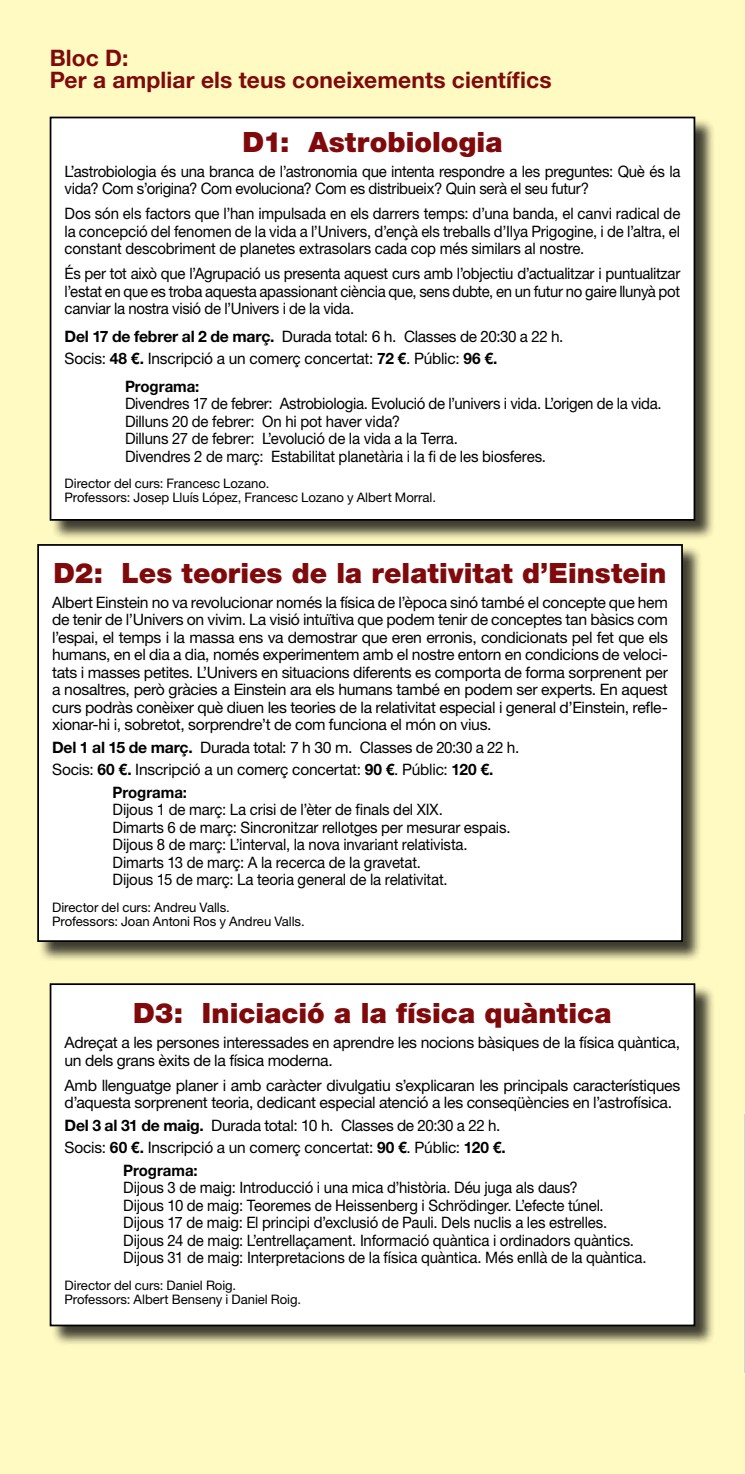
<style>
.page{position:relative;width:745px;height:1474px;background:#fff}
.page>*{position:absolute;margin:0;border:0;box-sizing:border-box;transform-origin:0 0}
.t1{font:900 28px "Helvetica Neue LT Std";color:#7f090b}
.t2{font:700 22.75px/22.4px "Helvetica Neue LT Std";letter-spacing:.005em;color:#7f090b}
.t3{font:15.75px/17.5px "Helvetica Neue LT Std";letter-spacing:-.015em;color:#000}
.t4{font:15.75px/17.5px "Helvetica Neue LT Std";letter-spacing:-.015em;color:#000;scale:.95 1}
.t5{font:700 15.75px "Helvetica Neue LT Std";color:#000;scale:.95 1}
.t6{font:13.12px/14px "Helvetica Neue LT Std";letter-spacing:-.005em;color:#000}
.s1{font-weight:700}
</style>
<div class="page">
<div style="left:0;top:0;width:744px;height:1473px;background:#fffac2"></div>
<div style="left:51px;top:117px;width:664px;height:424px;background:#000;opacity:.75"></div>
<div style="left:50px;top:117px;width:644px;height:403px;background:#fff"></div>
<div style="left:50px;top:117px;width:644px;height:404px;border:2px solid #000"></div>
<div style="left:51px;top:984px;width:664px;height:362px;background:#000;opacity:.75"></div>
<div style="left:50px;top:984px;width:644px;height:341px;background:#fff"></div>
<div style="left:50px;top:983px;width:644px;height:343px;border:2px solid #000"></div>
<div style="left:38px;top:545px;width:664px;height:417px;background:#000;opacity:.75"></div>
<div style="left:38px;top:545px;width:643px;height:396px;background:#fff"></div>
<div style="left:37px;top:544px;width:645px;height:398px;border:2px solid #000"></div>
<hr style="left:743px;top:1114px;width:1px;height:259px;background:#d1d3d4">
<h2 class="t2" style="left:50px;top:46px;width:503px">Bloc D:<br>Per a ampliar els teus coneixements científics</h2>
<h1 class="t1" style="left:242px;top:125px;width:261px">D1: Astrobiologia</h1>
<p class="t3" style="left:64px;top:162px;width:617px">L’astrobiologia és una branca de l’astronomia que intenta respondre a les preguntes: Què és la vida? Com s’origina? Com evoluciona? Com es distribueix? Quin serà el seu futur?</p>
<p class="t4" style="left:64px;top:205px;width:649px;text-align:justify">Dos són els factors que l’han impulsada en els darrers temps: d’una banda, el canvi radical de la concepció del fenomen de la vida a l’Univers, d’ençà els treballs d’Ilya Prigogine, i de l’altra, el constant descobriment de planetes extrasolars cada cop més similars al nostre.</p>
<p class="t4" style="left:64px;top:265px;width:649px;text-align:justify">És per tot això que l’Agrupació us presenta aquest curs amb l’objectiu d’actualitzar i puntualitzar l’estat en que es troba aquesta apassionant ciència que, sens dubte, en un futur no gaire llunyà pot canviar la nostra visió de l’Univers i de la vida.</p>
<p class="t3" style="left:64px;top:325px;width:500px;line-height:22.4px"><span class="s1">Del 17 de febrer al 2 de març.</span> Durada total: 6 h. Classes de 20:30 a 22 h.<br>Socis: <span class="s1">48 €.</span> Inscripció a un comerç concertat: <span class="s1">72 €</span>. Públic: <span class="s1">96 €.</span></p>
<p class="t5" style="left:125px;top:376px;width:80px">Programa:</p>
<p class="t4" style="left:125px;top:394px;width:566px">Divendres 17 de febrer: Astrobiologia. Evolució de l’univers i vida. L’origen de la vida.<br>Dilluns 20 de febrer: On hi pot haver vida?<br>Dilluns 27 de febrer: L’evolució de la vida a la Terra.<br>Divendres 2 de març: Estabilitat planetària i la fi de les biosferes.</p>
<p class="t6" style="left:64px;top:476px;width:372px">Director del curs: Francesc Lozano.<br>Professors: Josep Lluís López, Francesc Lozano y Albert Morral.</p>
<h1 class="t1" style="left:53px;top:556px;width:614px">D2: Les teories de la relativitat d’Einstein</h1>
<p class="t3" style="left:52px;top:593px;width:617px;text-align:justify">Albert Einstein no va revolucionar només la física de l’època sinó també el concepte que hem de tenir de l’Univers on vivim. La visió intuïtiva que podem tenir de conceptes tan bàsics com l’espai, el temps i la massa ens va demostrar que eren erronis, condicionats pel fet que els humans, en el dia a dia, només experimentem amb el nostre entorn en condicions de veloci&shy;tats i masses petites. L’Univers en situacions diferents es comporta de forma sorprenent per a nosaltres, però gràcies a Einstein ara els humans també en podem ser experts. En aquest curs podràs conèixer què diuen les teories de la relativitat especial i general d’Einstein, refle&shy;xionar-hi i, sobretot, sorprendre’t de com funciona el món on vius.</p>
<p class="t3" style="left:52px;top:738px;width:468px"><span class="s1">Del 1 al 15 de març.</span> Durada total: 7 h 30 m. Classes de 20:30 a 22 h.</p>
<p class="t3" style="left:52px;top:760px;width:442px">Socis: <span class="s1">60 €.</span> Inscripció a un comerç concertat: <span class="s1">90 €</span>. Públic: <span class="s1">120 €.</span></p>
<p class="t5" style="left:112px;top:782px;width:80px">Programa:</p>
<p class="t4" style="left:112px;top:800px;width:420px">Dijous 1 de març: La crisi de l’èter de finals del XIX.<br>Dimarts 6 de març: Sincronitzar rellotges per mesurar espais.<br>Dijous 8 de març: L’interval, la nova invariant relativista.<br>Dimarts 13 de març: A la recerca de la gravetat.<br>Dijous 15 de març: La teoria general de la relativitat.</p>
<p class="t6" style="left:52px;top:899px;width:254px">Director del curs: Andreu Valls.<br>Professors: Joan Antoni Ros y Andreu Valls.</p>
<h1 class="t1" style="left:133px;top:996px;width:479px">D3: Iniciació a la física quàntica</h1>
<p class="t3" style="left:64px;top:1033px;width:616px">Adreçat a les persones interessades en aprendre les nocions bàsiques de la física quàntica, un dels grans èxits de la física moderna.</p>
<p class="t3" style="left:64px;top:1076px;width:617px">Amb llenguatge planer i amb caràcter divulgatiu s’explicaran les principals característiques d’aquesta sorprenent teoria, dedicant especial atenció a les conseqüències en l’astrofísica.</p>
<p class="t3" style="left:64px;top:1116px;width:437px"><span class="s1">Del 3 al 31 de maig.</span> Durada total: 10 h. Classes de 20:30 a 22 h.</p>
<p class="t3" style="left:64px;top:1138px;width:442px">Socis: <span class="s1">60 €.</span> Inscripció a un comerç concertat: <span class="s1">90 €</span>. Públic: <span class="s1">120 €.</span></p>
<p class="t5" style="left:123px;top:1160px;width:80px">Programa:</p>
<p class="t4" style="left:123px;top:1178px;width:552px">Dijous 3 de maig: Introducció i una mica d’història. Déu juga als daus?<br>Dijous 10 de maig: Teoremes de Heissenberg i Schrödinger. L’efecte túnel.<br>Dijous 17 de maig: El principi d’exclusió de Pauli. Dels nuclis a les estrelles.<br>Dijous 24 de maig: L’entrellaçament. Informació quàntica i ordinadors quàntics.<br>Dijous 31 de maig: Interpretacions de la física quàntica. Més enllà de la quàntica.</p>
<p class="t6" style="left:64px;top:1277px;width:238px">Director del curs: Daniel Roig.<br>Professors: Albert Benseny i Daniel Roig.</p>
</div>
